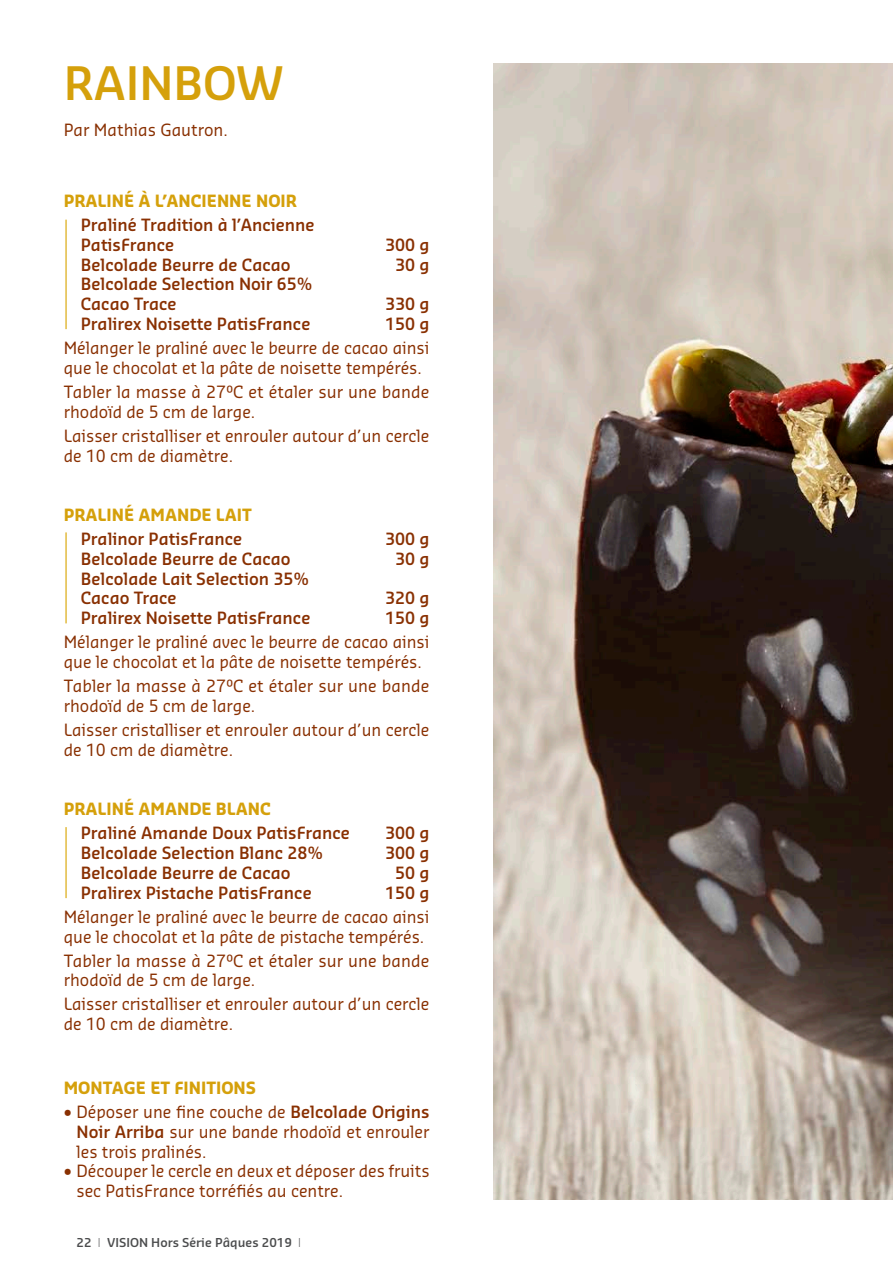
<style>
.page{position:relative;width:893px;height:1263px;background:#fff}
.page>*{position:absolute;margin:0;border:0;box-sizing:border-box;transform-origin:0 0}
.t1{font:600 45px "Sansa Pro";color:#d5a00b}
.t2{font:16.5px/19.8px "Sansa Pro";color:#893002}
.t3{font:600 16.5px/19.8px "Sansa Pro";color:#893002}
.t4{font:700 16.5px "Sansa Pro";color:#d5a00b}
.t5{font:600 12px "Sansa Pro";color:#4b4c4d}
.s1{font-weight:600}
.s2{font-weight:300}
</style>
<div class="page">
<img style="left:493px;top:64px;width:400px;height:1135px">
<hr style="left:65px;top:220px;width:2px;height:109px;background:#d9a500">
<hr style="left:65px;top:532px;width:2px;height:91px;background:#d9a500">
<hr style="left:65px;top:827px;width:2px;height:71px;background:#d9a500">
<p class="t1" style="left:64px;top:54px;width:221px">RAINBOW</p>
<p class="t2" style="left:64px;top:120px;width:166px">Par Mathias Gautron.</p>
<p class="t4" style="left:64px;top:190px;width:235px">PRALINÉ À L’ANCIENNE NOIR</p>
<p class="t3" style="left:81px;top:214px;width:235px">Praliné Tradition à l’Ancienne<br>PatisFrance</p>
<p class="t3" style="left:385px;top:234px;width:46px">300 g</p>
<p class="t3" style="left:81px;top:254px;width:211px">Belcolade Beurre de Cacao</p>
<p class="t3" style="left:395px;top:254px;width:36px">30 g</p>
<p class="t3" style="left:81px;top:274px;width:233px">Belcolade Selection Noir 65%<br>Cacao Trace</p>
<p class="t3" style="left:385px;top:294px;width:46px">330 g</p>
<p class="t3" style="left:81px;top:313px;width:231px">Pralirex Noisette PatisFrance</p>
<p class="t3" style="left:385px;top:313px;width:46px">150 g</p>
<p class="t2" style="left:64px;top:337px;width:367px">Mélanger le praliné avec le beurre de cacao ainsi que le chocolat et la pâte de noisette tempérés.</p>
<p class="t2" style="left:64px;top:381px;width:367px">Tabler la masse à 27°C et étaler sur une bande rhodoïd de 5 cm de large.</p>
<p class="t2" style="left:64px;top:425px;width:367px">Laisser cristalliser et enrouler autour d’un cercle de 10 cm de diamètre.</p>
<p class="t4" style="left:64px;top:504px;width:190px">PRALINÉ AMANDE LAIT</p>
<p class="t3" style="left:81px;top:528px;width:163px">Pralinor PatisFrance</p>
<p class="t3" style="left:385px;top:528px;width:46px">300 g</p>
<p class="t3" style="left:81px;top:548px;width:211px">Belcolade Beurre de Cacao</p>
<p class="t3" style="left:395px;top:548px;width:36px">30 g</p>
<p class="t3" style="left:81px;top:568px;width:230px">Belcolade Lait Selection 35%<br>Cacao Trace</p>
<p class="t3" style="left:385px;top:588px;width:46px">320 g</p>
<p class="t3" style="left:81px;top:608px;width:231px">Pralirex Noisette PatisFrance</p>
<p class="t3" style="left:385px;top:608px;width:46px">150 g</p>
<p class="t2" style="left:64px;top:632px;width:367px">Mélanger le praliné avec le beurre de cacao ainsi que le chocolat et la pâte de noisette tempérés.</p>
<p class="t2" style="left:64px;top:675px;width:367px">Tabler la masse à 27°C et étaler sur une bande rhodoïd de 5 cm de large.</p>
<p class="t2" style="left:64px;top:719px;width:367px">Laisser cristalliser et enrouler autour d’un cercle de 10 cm de diamètre.</p>
<p class="t4" style="left:64px;top:798px;width:209px">PRALINÉ AMANDE BLANC</p>
<p class="t3" style="left:81px;top:823px;width:271px">Praliné Amande Doux PatisFrance</p>
<p class="t3" style="left:385px;top:823px;width:46px">300 g</p>
<p class="t3" style="left:81px;top:842px;width:244px">Belcolade Selection Blanc 28%</p>
<p class="t3" style="left:385px;top:842px;width:46px">300 g</p>
<p class="t3" style="left:81px;top:862px;width:211px">Belcolade Beurre de Cacao</p>
<p class="t3" style="left:395px;top:862px;width:36px">50 g</p>
<p class="t3" style="left:81px;top:882px;width:232px">Pralirex Pistache PatisFrance</p>
<p class="t3" style="left:385px;top:882px;width:46px">150 g</p>
<p class="t2" style="left:64px;top:906px;width:367px">Mélanger le praliné avec le beurre de cacao ainsi que le chocolat et la pâte de pistache tempérés.</p>
<p class="t2" style="left:64px;top:950px;width:367px">Tabler la masse à 27°C et étaler sur une bande rhodoïd de 5 cm de large.</p>
<p class="t2" style="left:64px;top:994px;width:367px">Laisser cristalliser et enrouler autour d’un cercle de 10 cm de diamètre.</p>
<p class="t4" style="left:64px;top:1077px;width:194px">MONTAGE ET FINITIONS</p>
<p class="t2" style="left:77px;top:1101px;width:354px;text-align:justify;text-indent:-13px">• Déposer une fine couche de <span class="s1">Belcolade Origins Noir Arriba</span> sur une bande rhodoïd et enrouler les trois pralinés.</p>
<p class="t2" style="left:77px;top:1161px;width:355px;text-indent:-13px">• Découper le cercle en deux et déposer des fruits sec PatisFrance torréfiés au centre.</p>
<p class="t5" style="left:77px;top:1235px;width:226px">22 <span class="s2">I</span> VISION Hors Série Pâques 2019 <span class="s2">I</span></p>
</div>
